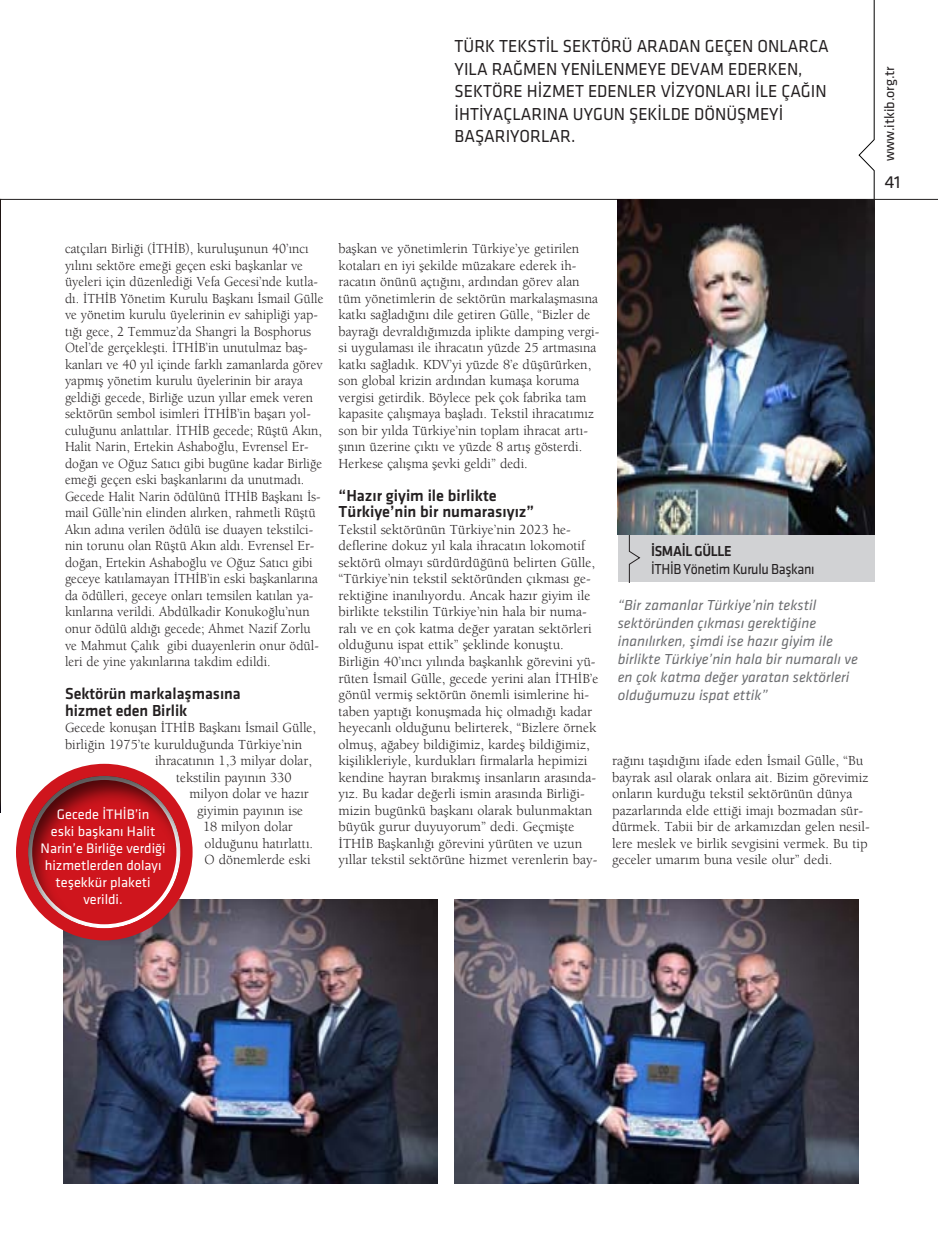
<style>
.page{position:relative;width:938px;height:1236px;background:#fff}
.page>*{position:absolute;margin:0;border:0;box-sizing:border-box;transform-origin:0 0}
.SPOT{font:18px/22.5px "Klavika";color:#231f20;scale:.95 1}
.SPOT-2{font:18px "Klavika";color:#231f20}
.ARABAŞLIK{font:500 16.5px "Klavika";color:#231f20}
.IMZA{font:italic 15px/18px "Klavika";color:#6c6d70}
.t1{font:15px "Klavika";letter-spacing:-.025em;color:#231f20;scale:.93 1}
.t2{font:500 15px "Klavika";letter-spacing:-.025em;color:#231f20;scale:.93 1}
.METİN{font:14.25px/16.5px "Berkeley Book Tr";color:#231f20}
.METİN-2{font:14.25px/16.5px "Berkeley Book Tr";color:#231f20;scale:.95 1}
.IMZA-2{font:14.25px/17.1px "Klavika";color:#fff;text-align:center}
.t3{font:14.25px "Klavika";color:#231f20}
</style>
<div class="page">
<svg style="left:858px;top:0;width:17px;height:199px"></svg>
<hr style="left:0;top:199px;width:938px;height:1px;background:#231f20">
<img style="left:0;top:200px;width:1px;height:612px">
<img style="left:63px;top:899px;width:374px;height:284px">
<div style="left:618px;top:534px;width:256px;height:48px;background:#d1d2d4"></div>
<svg style="left:629px;top:534px;width:12px;height:48px"></svg>
<img style="left:618px;top:200px;width:256px;height:334px">
<div style="left:16px;top:764px;width:177px;height:176px;background:#cf151d;border-radius:50%"></div>
<div style="left:27px;top:773px;width:154px;height:156px;background:#231f20;opacity:.75"></div>
<img style="left:455px;top:899px;width:404px;height:284px">
<p class="SPOT" style="left:455px;top:35px;width:395px">TÜRK TEKSTİL SEKTÖRÜ ARADAN GEÇEN ONLARCA YILA RAĞMEN YENİLENMEYE DEVAM EDERKEN, SEKTÖRE HİZMET EDENLER VİZYONLARI İLE ÇAĞIN İHTİYAÇLARINA UYGUN ŞEKİLDE DÖNÜŞMEYİ BAŞARIYORLAR.</p>
<p class="t3" style="left:882px;top:161px;width:96px;rotate:-90deg">www.itkib.org.tr</p>
<p class="SPOT-2" style="left:885px;top:173px;width:17px">41</p>
<p class="METİN-2" style="left:65px;top:240px;width:274px">catçıları Birliği (İTHİB), kuruluşunun 40’ıncı yılını sektöre emeği geçen eski başkanlar ve üyeleri için düzenlediği Vefa Gecesi’nde kutla&shy;dı. İTHİB Yönetim Kurulu Başkanı İsmail Gülle ve yönetim kurulu üyelerinin ev sahipliği yap&shy;tığı gece, 2 Temmuz’da Shangri la Bosphorus Otel’de gerçekleşti. İTHİB’in unutulmaz baş&shy;kanları ve 40 yıl içinde farklı zamanlarda görev yapmış yönetim kurulu üyelerinin bir araya geldiği gecede, Birliğe uzun yıllar emek veren sektörün sembol isimleri İTHİB’in başarı yol&shy;culuğunu anlattılar. İTHİB gecede; Rüştü Akın, Halit Narin, Ertekin Ashaboğlu, Evrensel Er&shy;doğan ve Oğuz Satıcı gibi bugüne kadar Birliğe emeği geçen eski başkanlarını da unutmadı.<br>Gecede Halit Narin ödülünü İTHİB Başkanı İs&shy;mail Gülle’nin elinden alırken, rahmetli Rüştü Akın adına verilen ödülü ise duayen tekstilci&shy;nin torunu olan Rüştü Akın aldı. Evrensel Er&shy;doğan, Ertekin Ashaboğlu ve Oğuz Satıcı gibi geceye katılamayan İTHİB’in eski başkanlarına da ödülleri, geceye onları temsilen katılan ya&shy;kınlarına verildi. Abdülkadir Konukoğlu’nun onur ödülü aldığı gecede; Ahmet Nazif Zorlu ve Mahmut Çalık gibi duayenlerin onur ödül&shy;leri de yine yakınlarına takdim edildi.</p>
<p class="ARABAŞLIK" style="left:65px;top:684px;width:177px">Sektörün markalaşmasına</p>
<p class="ARABAŞLIK" style="left:65px;top:701px;width:124px">hizmet eden Birlik</p>
<p class="METİN" style="left:65px;top:719px;width:253px">Gecede konuşan İTHİB Başkanı İsmail Gülle,</p>
<p class="METİN" style="left:65px;top:735px;width:239px">birliğin 1975’te kurulduğunda Türkiye’nin</p>
<p class="METİN" style="left:155px;top:752px;width:158px">ihracatının 1,3 milyar dolar,</p>
<p class="METİN" style="left:176px;top:768px;width:117px">tekstilin payının 330</p>
<p class="METİN" style="left:190px;top:785px;width:121px">milyon dolar ve hazır</p>
<p class="METİN" style="left:197px;top:801px;width:108px">giyimin payının ise</p>
<p class="METİN" style="left:203px;top:818px;width:91px">18 milyon dolar</p>
<p class="METİN" style="left:205px;top:834px;width:110px">olduğunu hatırlattı.</p>
<p class="METİN" style="left:205px;top:851px;width:108px">O dönemlerde eski</p>
<p class="IMZA-2" style="left:41px;top:805px;width:126px">Gecede İTHİB’in<br>eski başkanı Halit<br>Narin’e Birliğe verdiği hizmetlerden dolayı teşekkür plaketi verildi.</p>
<p class="METİN" style="left:339px;top:240px;width:262px">başkan ve yönetimlerin Türkiye’ye getirilen kotaları en iyi şekilde müzakare ederek ih&shy;racatın önünü açtığını, ardından görev alan tüm yönetimlerin de sektörün markalaşmasına katkı sağladığını dile getiren Gülle, “Bizler de bayrağı devraldığımızda iplikte damping vergi&shy;si uygulaması ile ihracatın yüzde 25 artmasına katkı sağladık. KDV’yi yüzde 8’e düşürürken, son global krizin ardından kumaşa koruma vergisi getirdik. Böylece pek çok fabrika tam kapasite çalışmaya başladı. Tekstil ihracatımız son bir yılda Türkiye’nin toplam ihracat artı&shy;şının üzerine çıktı ve yüzde 8 artış gösterdi.<br>Herkese çalışma şevki geldi” dedi.</p>
<p class="ARABAŞLIK" style="left:339px;top:486px;width:160px">“Hazır giyim ile birlikte</p>
<p class="ARABAŞLIK" style="left:339px;top:503px;width:197px">Türkiye’nin bir numarasıyız”</p>
<p class="METİN" style="left:339px;top:521px;width:258px">Tekstil sektörünün Türkiye’nin 2023 he&shy;deflerine dokuz yıl kala ihracatın lokomotif sektörü olmayı sürdürdüğünü belirten Gülle, “Türkiye’nin tekstil sektöründen çıkması ge&shy;rektiğine inanılıyordu. Ancak hazır giyim ile birlikte tekstilin Türkiye’nin hala bir numa&shy;ralı ve en çok katma değer yaratan sektörleri olduğunu ispat ettik” şeklinde konuştu.</p>
<p class="METİN" style="left:339px;top:653px;width:262px">Birliğin 40’ıncı yılında başkanlık görevini yü&shy;rüten İsmail Gülle, gecede yerini alan İTHİB’e gönül vermiş sektörün önemli isimlerine hi&shy;taben yaptığı konuşmada hiç olmadığı kadar heyecanlı olduğunu belirterek, “Bizlere örnek olmuş, ağabey bildiğimiz, kardeş bildiğimiz, kişilikleriyle, kurdukları firmalarla hepimizi kendine hayran bırakmış insanların arasında&shy;yız. Bu kadar değerli ismin arasında Birliği&shy;mizin bugünkü başkanı olarak bulunmaktan büyük gurur duyuyorum” dedi. Geçmişte</p>
<p class="METİN" style="left:339px;top:834px;width:260px">İTHİB Başkanlığı görevini yürüten ve uzun yıllar tekstil sektörüne hizmet verenlerin bay-</p>
<p class="t2" style="left:651px;top:543px;width:88px">İSMAİL GÜLLE</p>
<p class="t1" style="left:651px;top:561px;width:177px">İTHİB Yönetim Kurulu Başkanı</p>
<p class="IMZA" style="left:618px;top:596px;width:242px">“Bir zamanlar Türkiye’nin tekstil sektöründen çıkması gerektiğine inanılırken, şimdi ise hazır giyim ile birlikte Türkiye’nin hala bir numaralı ve en çok katma değer yaratan sektörleri olduğumuzu ispat ettik”</p>
<p class="METİN" style="left:612px;top:752px;width:259px">rağını taşıdığını ifade eden İsmail Gülle, “Bu bayrak asıl olarak onlara ait. Bizim görevimiz onların kurduğu tekstil sektörünün dünya pazarlarında elde ettiği imajı bozmadan sür&shy;dürmek. Tabii bir de arkamızdan gelen nesil&shy;lere meslek ve birlik sevgisini vermek. Bu tip geceler umarım buna vesile olur” dedi.</p>
</div>
